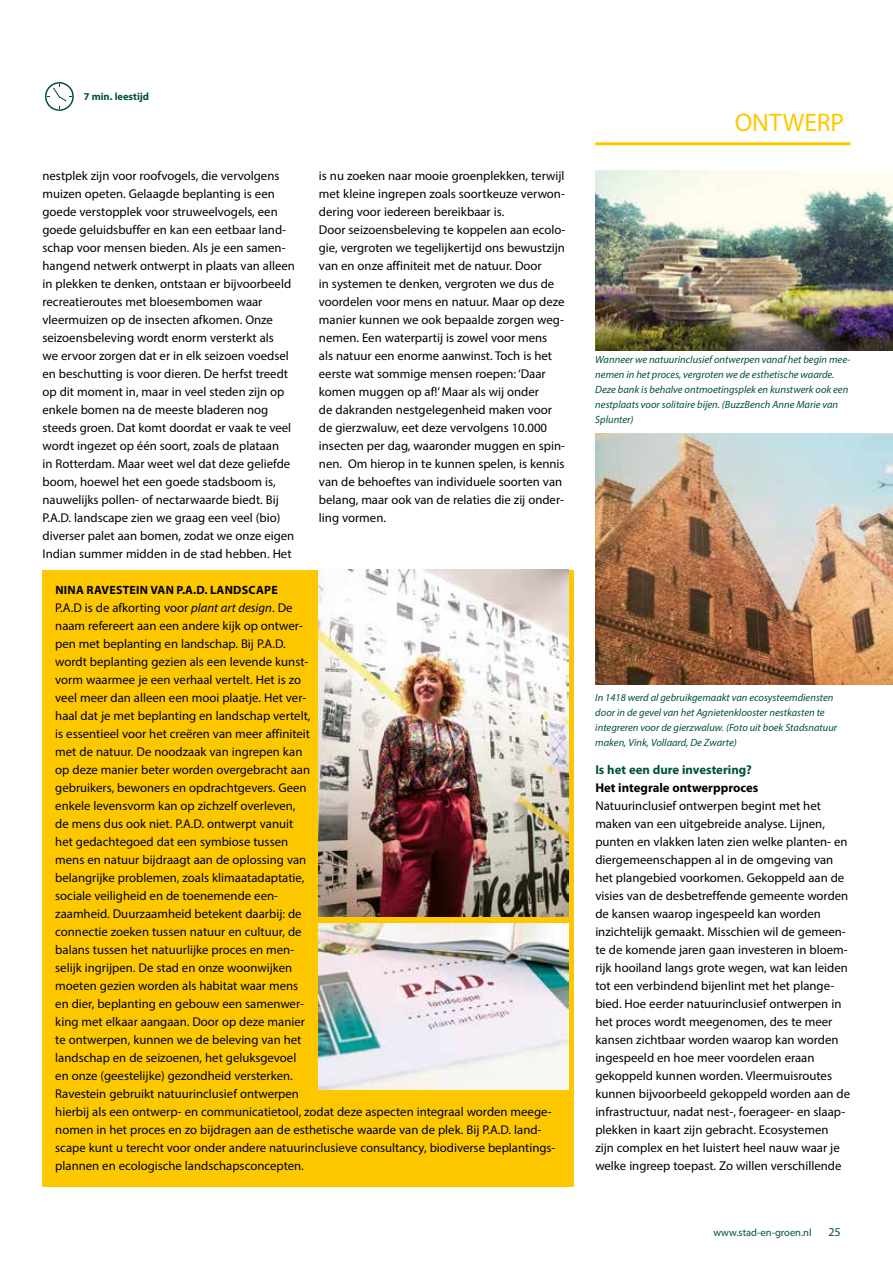
<style>
.page{position:relative;width:893px;height:1263px;background:#fff}
.page>*{position:absolute;margin:0;border:0;box-sizing:border-box;transform-origin:0 0}
.t1{font:25.5px "Myriad Pro";color:#fec800}
.t2{font:12.75px/18px "Myriad Pro";color:#000}
.t3{font:700 12.75px "Myriad Pro";color:#000}
.t4{font:700 12.75px "Myriad Pro";color:#005139}
.t5{font:700 12px "Myriad Pro";letter-spacing:.02em;color:#000}
.t6{font:12px "Myriad Pro";color:#005139}
.t7{font:italic 10.5px/15px "Myriad Pro";color:#005139}
.t8{font:10.5px "Myriad Pro";color:#005139}
.t9{font:700 10.5px "Myriad Pro";color:#005139}
.s1{font-style:italic}
</style>
<div class="page">
<hr style="left:595px;top:142px;width:255px;height:3px;background:#fec800">
<svg style="left:45px;top:82px;width:29px;height:29px"></svg>
<div style="left:43px;top:570px;width:531px;height:616px;background:#fec800"></div>
<img style="left:319px;top:570px;width:250px;height:346px">
<img style="left:319px;top:923px;width:250px;height:166px">
<img style="left:595px;top:433px;width:298px;height:252px">
<img style="left:595px;top:170px;width:298px;height:180px">
<p class="t9" style="left:84px;top:90px;width:67px">7 min. leestijd</p>
<p class="t2" style="left:43px;top:167px;width:254px">nestplek zijn voor roofvogels, die vervolgens muizen opeten. Gelaagde beplanting is een goede verstopplek voor struweelvogels, een goede geluidsbuffer en kan een eetbaar land&shy;schap voor mensen bieden. Als je een samen&shy;hangend netwerk ontwerpt in plaats van alleen in plekken te denken, ontstaan er bijvoorbeeld recreatieroutes met bloesembomen waar vleermuizen op de insecten afkomen. Onze seizoensbeleving wordt enorm versterkt als<br>we ervoor zorgen dat er in elk seizoen voedsel en beschutting is voor dieren. De herfst treedt op dit moment in, maar in veel steden zijn op enkele bomen na de meeste bladeren nog steeds groen. Dat komt doordat er vaak te veel wordt ingezet op één soort, zoals de plataan<br>in Rotterdam. Maar weet wel dat deze geliefde boom, hoewel het een goede stadsboom is, nauwelijks pollen- of nectarwaarde biedt. Bij P.A.D. landscape zien we graag een veel (bio) diverser palet aan bomen, zodat we onze eigen Indian summer midden in de stad hebben. Het</p>
<p class="t2" style="left:319px;top:167px;width:248px">is nu zoeken naar mooie groenplekken, terwijl met kleine ingrepen zoals soortkeuze verwon&shy;dering voor iedereen bereikbaar is.<br>Door seizoensbeleving te koppelen aan ecolo&shy;gie, vergroten we tegelijkertijd ons bewustzijn van en onze affiniteit met de natuur. Door<br>in systemen te denken, vergroten we dus de voordelen voor mens en natuur. Maar op deze manier kunnen we ook bepaalde zorgen weg&shy;nemen. Een waterpartij is zowel voor mens<br>als natuur een enorme aanwinst. Toch is het eerste wat sommige mensen roepen: ‘Daar komen muggen op af!’ Maar als wij onder<br>de dakranden nestgelegenheid maken voor de gierzwaluw, eet deze vervolgens 10.000 insecten per dag, waaronder muggen en spin&shy;nen. Om hierop in te kunnen spelen, is kennis van de behoeftes van individuele soorten van belang, maar ook van de relaties die zij onder&shy;ling vormen.</p>
<p class="t5" style="left:55px;top:582px;width:224px">NINA RAVESTEIN VAN P.A.D. LANDSCAPE</p>
<p class="t2" style="left:55px;top:599px;width:502px">P.A.D is de afkorting voor <span class="s1">plant art design</span>. De<br>naam refereert aan een andere kijk op ontwer-<br>pen met beplanting en landschap. Bij P.A.D.<br>wordt beplanting gezien als een levende kunst-<br>vorm waarmee je een verhaal vertelt. Het is zo<br>veel meer dan alleen een mooi plaatje. Het ver-<br>haal dat je met beplanting en landschap vertelt,<br>is essentieel voor het creëren van meer affiniteit<br>met de natuur. De noodzaak van ingrepen kan<br>op deze manier beter worden overgebracht aan<br>gebruikers, bewoners en opdrachtgevers. Geen<br>enkele levensvorm kan op zichzelf overleven,<br>de mens dus ook niet. P.A.D. ontwerpt vanuit<br>het gedachtegoed dat een symbiose tussen<br>mens en natuur bijdraagt aan de oplossing van<br>belangrijke problemen, zoals klimaatadaptatie,<br>sociale veiligheid en de toenemende een-<br>zaamheid. Duurzaamheid betekent daarbij: de<br>connectie zoeken tussen natuur en cultuur, de<br>balans tussen het natuurlijke proces en men-<br>selijk ingrijpen. De stad en onze woonwijken<br>moeten gezien worden als habitat waar mens<br>en dier, beplanting en gebouw een samenwer-<br>king met elkaar aangaan. Door op deze manier<br>te ontwerpen, kunnen we de beleving van het<br>landschap en de seizoenen, het geluksgevoel<br>en onze (geestelijke) gezondheid versterken.<br>Ravestein gebruikt natuurinclusief ontwerpen<br>hierbij als een ontwerp- en communicatietool, zodat deze aspecten integraal worden meege&shy;nomen in het proces en zo bijdragen aan de esthetische waarde van de plek. Bij P.A.D. land&shy;scape kunt u terecht voor onder andere natuurinclusieve consultancy, biodiverse beplantings&shy;plannen en ecologische landschapsconcepten.</p>
<h1 class="t1" style="left:735px;top:107px;width:111px">ONTWERP</h1>
<p class="t7" style="left:595px;top:351px;width:257px">Wanneer we natuurinclusief ontwerpen vanaf het begin mee&shy;nemen in het proces, vergroten we de esthetische waarde.<br>Deze bank is behalve ontmoetingsplek en kunstwerk ook een nestplaats voor solitaire bijen. (BuzzBench Anne Marie van Splunter)</p>
<p class="t7" style="left:595px;top:690px;width:243px">In 1418 werd al gebruikgemaakt van ecosysteemdiensten door in de gevel van het Agnietenklooster nestkasten te integreren voor de gierzwaluw. (Foto uit boek Stadsnatuur maken, Vink, Vollaard, De Zwarte)</p>
<p class="t4" style="left:595px;top:762px;width:158px">Is het een dure investering?</p>
<p class="t3" style="left:595px;top:780px;width:165px">Het integrale ontwerpproces</p>
<p class="t2" style="left:595px;top:797px;width:256px">Natuurinclusief ontwerpen begint met het maken van een uitgebreide analyse. Lijnen, punten en vlakken laten zien welke planten- en diergemeenschappen al in de omgeving van het plangebied voorkomen. Gekoppeld aan de visies van de desbetreffende gemeente worden de kansen waarop ingespeeld kan worden inzichtelijk gemaakt. Misschien wil de gemeen&shy;te de komende jaren gaan investeren in bloem&shy;rijk hooiland langs grote wegen, wat kan leiden tot een verbindend bijenlint met het plange&shy;bied. Hoe eerder natuurinclusief ontwerpen in het proces wordt meegenomen, des te meer kansen zichtbaar worden waarop kan worden ingespeeld en hoe meer voordelen eraan gekoppeld kunnen worden. Vleermuisroutes kunnen bijvoorbeeld gekoppeld worden aan de infrastructuur, nadat nest-, foerageer- en slaap&shy;plekken in kaart zijn gebracht. Ecosystemen zijn complex en het luistert heel nauw waar je welke ingreep toepast. Zo willen verschillende</p>
<p class="t8" style="left:713px;top:1226px;width:100px">www.stad-en-groen.nl</p>
<p class="t6" style="left:828px;top:1224px;width:14px">25</p>
</div>
